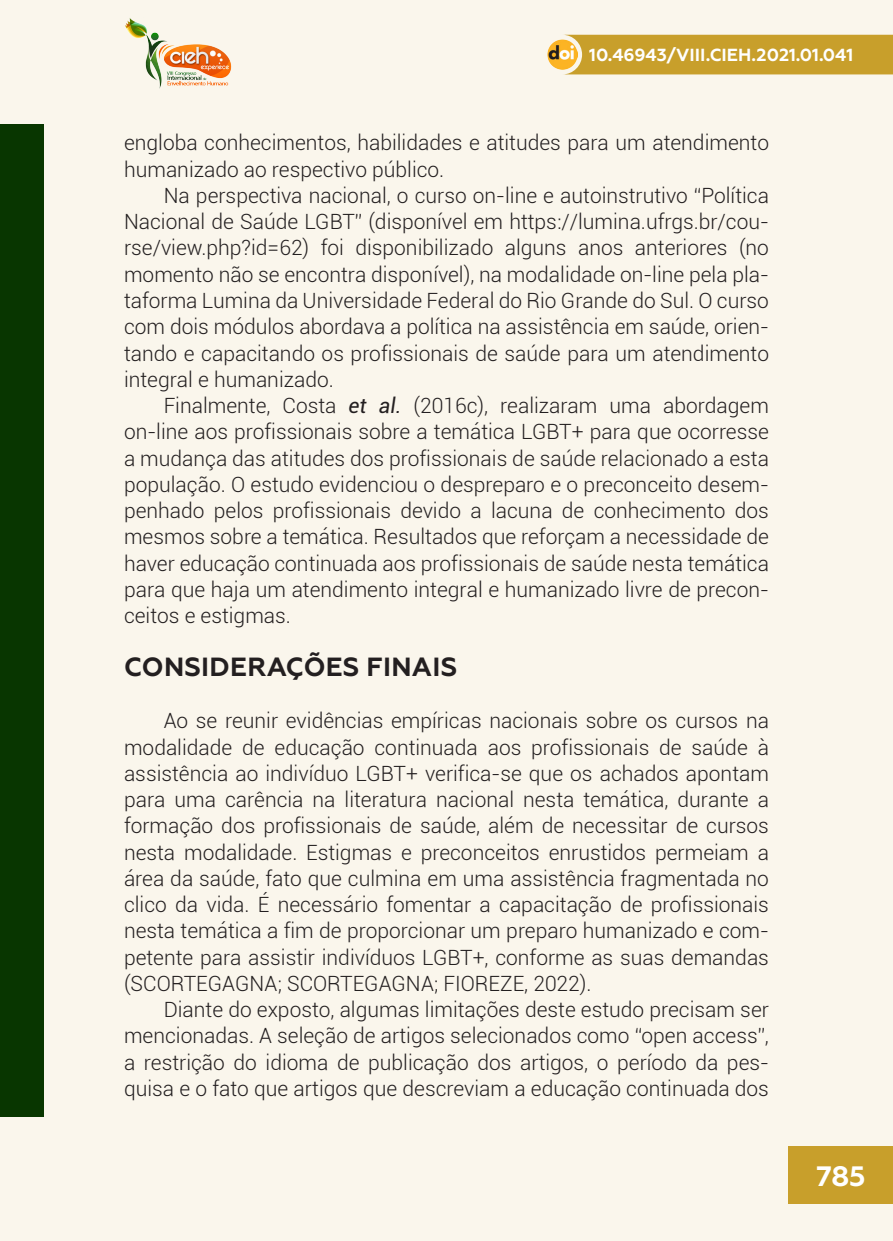
<style>
.page{position:relative;width:893px;height:1241px;background:#fff}
.page>*{position:absolute;margin:0;border:0;box-sizing:border-box;transform-origin:0 0}
.t1{font:700 28px "Geometria";color:#fff}
._1_SUBTITULO{font:700 26.25px "Geometria";letter-spacing:.01em;color:#231f20}
._7_CORPO{font:300 21px/26.2px "Roboto";color:#231f20;text-align:justify}
.t2{font:700 17.5px "Geometria";color:#fff}
.s1{font-weight:400;font-style:italic}
</style>
<div class="page">
<div style="left:0;top:0;width:893px;height:1240px;background:#faf6ec"></div>
<div style="left:0;top:124px;width:44px;height:992px;background:#083600"></div>
<div style="left:562px;top:35px;width:331px;height:39px;background:#c89f2b"></div>
<img style="left:547px;top:40px;width:30px;height:29px">
<div style="left:789px;top:1145px;width:104px;height:58px;background:#c89f2b"></div>
<img style="left:125px;top:18px;width:107px;height:71px">
<p class="t2" style="left:589px;top:45px;width:265px">10.46943/VIII.CIEH.2021.01.041</p>
<p class="_7_CORPO" style="left:124px;top:129px;width:646px">engloba conhecimentos, habilidades e atitudes para um atendimento humanizado ao respectivo público.</p>
<p class="_7_CORPO" style="left:124px;top:181px;width:646px;text-indent:40px">Na perspectiva nacional, o curso on-line e autoinstrutivo “Política Nacional de Saúde LGBT” (disponível em https://lumina.ufrgs.br/cou&shy;rse/view.php?id=62) foi disponibilizado alguns anos anteriores (no momento não se encontra disponível), na modalidade on-line pela pla&shy;taforma Lumina da Universidade Federal do Rio Grande do Sul. O curso com dois módulos abordava a política na assistência em saúde, orien&shy;tando e capacitando os profissionais de saúde para um atendimento integral e humanizado.</p>
<p class="_7_CORPO" style="left:124px;top:391px;width:646px;text-indent:40px">Finalmente, Costa <span class="s1">et al.</span> (2016c), realizaram uma abordagem on-line aos profissionais sobre a temática LGBT+ para que ocorresse a mudança das atitudes dos profissionais de saúde relacionado a esta população. O estudo evidenciou o despreparo e o preconceito desem&shy;penhado pelos profissionais devido a lacuna de conhecimento dos mesmos sobre a temática. Resultados que reforçam a necessidade de haver educação continuada aos profissionais de saúde nesta temática para que haja um atendimento integral e humanizado livre de precon&shy;ceitos e estigmas.</p>
<p class="_1_SUBTITULO" style="left:124px;top:651px;width:335px">CONSIDERAÇÕES FINAIS</p>
<p class="_7_CORPO" style="left:124px;top:706px;width:646px;text-indent:40px">Ao se reunir evidências empíricas nacionais sobre os cursos na modalidade de educação continuada aos profissionais de saúde à assistência ao indivíduo LGBT+ verifica-se que os achados apontam para uma carência na literatura nacional nesta temática, durante a formação dos profissionais de saúde, além de necessitar de cursos nesta modalidade. Estigmas e preconceitos enrustidos permeiam a área da saúde, fato que culmina em uma assistência fragmentada no clico da vida. É necessário fomentar a capacitação de profissionais nesta temática a fim de proporcionar um preparo humanizado e com&shy;petente para assistir indivíduos LGBT+, conforme as suas demandas (SCORTEGAGNA; SCORTEGAGNA; FIOREZE, 2022).</p>
<p class="_7_CORPO" style="left:124px;top:995px;width:646px;text-indent:40px">Diante do exposto, algumas limitações deste estudo precisam ser mencionadas. A seleção de artigos selecionados como “open access”, a restrição do idioma de publicação dos artigos, o período da pes&shy;quisa e o fato que artigos que descreviam a educação continuada dos</p>
<h1 class="t1" style="left:816px;top:1158px;width:51px">785</h1>
</div>
